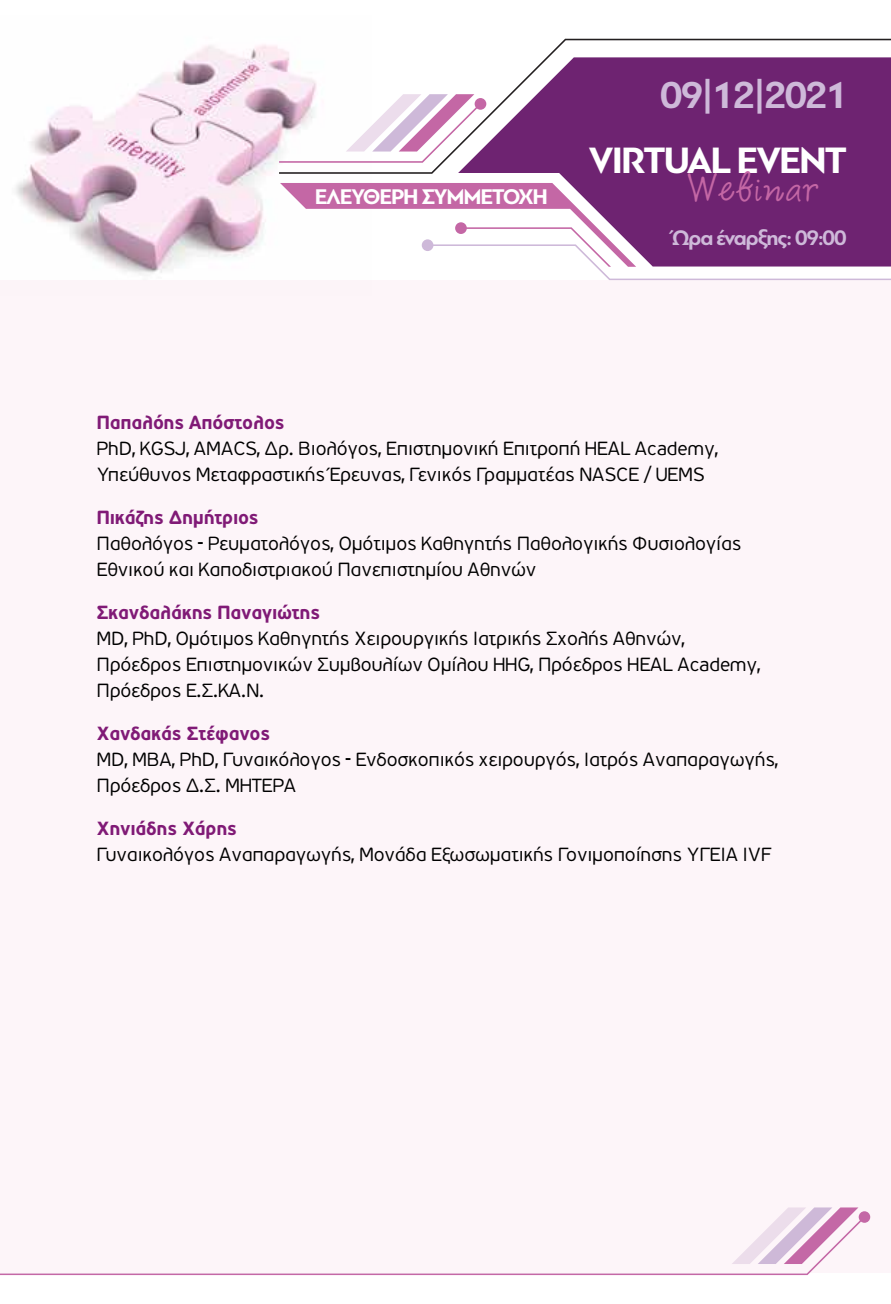
<style>
.page{position:relative;width:891px;height:1304px;background:#fff}
.page>*{position:absolute;margin:0;border:0;box-sizing:border-box;transform-origin:0 0}
.t1{font:700 39.2px "PF Bague Sans Pro";letter-spacing:-.05em;color:#ceb9d9}
.t2{font:700 38.6px "PF Bague Sans Pro";letter-spacing:-.05em;color:#fff}
.t3{font:38.6px "CF Semplice";color:#c467a5}
.t4{font:700 22.2px "PF Bague Sans Pro";letter-spacing:-.05em;color:#fff}
.t5{font:700 22px "PF Bague Sans Pro";letter-spacing:-.05em;color:#ceb9d9}
.t6{font:300 19px/26px "PF Traffic";letter-spacing:-.01em;color:#000}
.t7{font:700 19px "PF Traffic";letter-spacing:-.01em;color:#801a76}
</style>
<div class="page">
<img style="left:0;top:44px;width:371px;height:237px">
<svg style="left:279px;top:39px;width:611px;height:135px"></svg>
<svg style="left:458px;top:57px;width:432px;height:126px;background:#7e3c81"></svg>
<svg style="left:279px;top:94px;width:207px;height:69px"></svg>
<svg style="left:280px;top:183px;width:610px;height:97px"></svg>
<div style="left:0;top:281px;width:890px;height:992px;background:#fdf5f9"></div>
<svg style="left:785px;top:1207px;width:73px;height:4px"></svg>
<svg style="left:0;top:1211px;width:869px;height:64px"></svg>
<p class="t4" style="left:314px;top:183px;width:234px">ΕΛΕΥΘΕΡΗ ΣΥΜΜΕΤΟΧΗ</p>
<h1 class="t1" style="left:660px;top:71px;width:189px">09|12|2021</h1>
<h2 class="t2" style="left:588px;top:137px;width:259px">VIRTUAL EVENT</h2>
<h2 class="t3" style="left:686px;top:167px;width:133px">Webinar</h2>
<p class="t5" style="left:672px;top:224px;width:176px">Ώρα έναρξης: 09:00</p>
<p class="t7" style="left:96px;top:411px;width:189px">Παπαλόης Απόστολος</p>
<p class="t6" style="left:96px;top:435px;width:623px">PhD, KGSJ, AMACS, Δρ. Βιολόγος, Επιστημονική Επιτροπή HEAL Academy,<br>Υπεύθυνος Μεταφραστικής Έρευνας, Γενικός Γραμματέας NASCE / UEMS</p>
<p class="t7" style="left:96px;top:506px;width:164px">Πικάζης Δημήτριος</p>
<p class="t6" style="left:96px;top:530px;width:646px">Παθολόγος - Ρευματολόγος, Ομότιμος Καθηγητής Παθολογικής Φυσιολογίας<br>Εθνικού και Καποδιστριακού Πανεπιστημίου Αθηνών</p>
<p class="t7" style="left:96px;top:601px;width:225px">Σκανδαλάκης Παναγιώτης</p>
<p class="t6" style="left:96px;top:625px;width:665px">MD, PhD, Oμότιμος Καθηγητής Χειρουργικής Ιατρικής Σχολής Αθηνών,<br>Πρόεδρος Επιστημονικών Συμβουλίων Ομίλου HHG, Πρόεδρος HEAL Academy,<br>Πρόεδρος Ε.Σ.ΚΑ.Ν.</p>
<p class="t7" style="left:96px;top:722px;width:175px">Χανδακάς Στέφανος</p>
<p class="t6" style="left:96px;top:746px;width:683px">MD, MBA, PhD, Γυναικόλογος - Eνδοσκοπικός χειρουργός, Ιατρός Αναπαραγωγής,<br>Πρόεδρος Δ.Σ. ΜΗΤΕΡΑ</p>
<p class="t7" style="left:96px;top:817px;width:142px">Χηνιάδης Χάρης</p>
<p class="t6" style="left:96px;top:841px;width:675px">Γυναικολόγος Αναπαραγωγής, Μονάδα Εξωσωματικής Γονιμοποίησης ΥΓΕΙΑ IVF</p>
</div>
